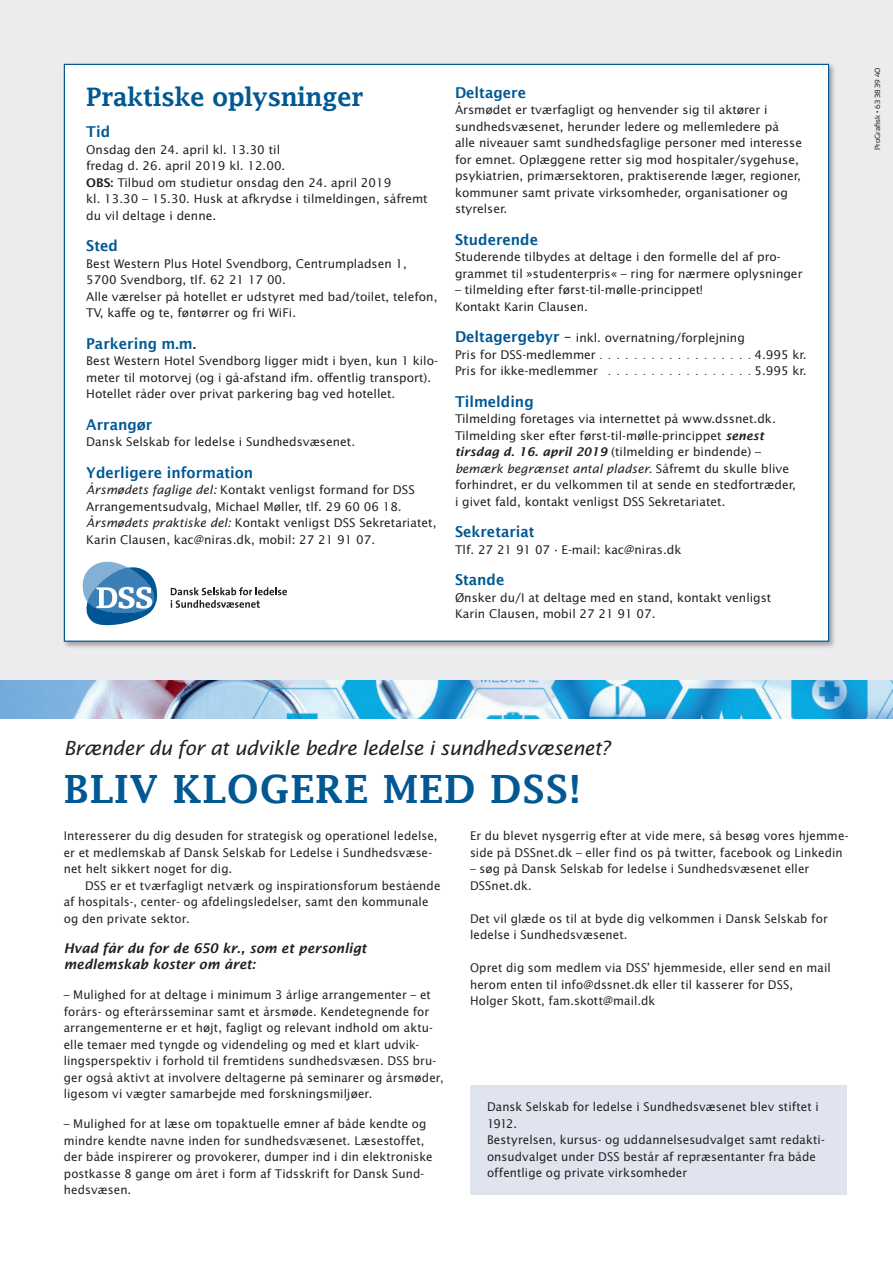
<style>
.page{position:relative;width:893px;height:1263px;background:#fff}
.page>*{position:absolute;margin:0;border:0;box-sizing:border-box;transform-origin:0 0}
.t1{font:600 39px "Lucida Fax";letter-spacing:.02em;color:#015893}
.t2{font:600 25.5px "Lucida Fax";letter-spacing:-.02em;color:#015893}
.t3{font:italic 19.5px "Lucida Sans";letter-spacing:-.02em;color:#231f20}
.t4{font:600 15px "Lucida Sans";color:#015893;scale:.95 1}
.t5{font:italic 600 13.5px/16.5px "Lucida Sans";color:#231f20}
.t6{font:12px/16.5px "Lucida Sans";color:#231f20}
.t7{font:7.5px "Sansation";color:#231f20}
.s1{font-weight:600}
.s2{font-style:italic}
.s3{font-weight:600;font-size:15px;color:#015893}
.s4{font-weight:600;font-style:italic}
</style>
<div class="page">
<div style="left:0;top:0;width:893px;height:696px;background:#ececee"></div>
<div style="left:62px;top:62px;width:774px;height:587px;background:#231f20;opacity:.35"></div>
<div style="left:64px;top:64px;width:765px;height:577px;background:#fff"></div>
<svg style="left:82px;top:562px;width:76px;height:64px"></svg>
<svg style="left:171px;top:587px;width:116px;height:21px"></svg>
<img style="left:0;top:681px;width:893px;height:38px">
<div style="left:470px;top:1085px;width:376px;height:109px;background:#e0e4ef"></div>
<h2 class="t2" style="left:86px;top:82px;width:279px">Praktiske oplysninger</h2>
<p class="t4" style="left:86px;top:123px;width:27px">Tid</p>
<p class="t6" style="left:86px;top:141px;width:343px">Onsdag den 24. april kl. 13.30 til<br>fredag d. 26. april 2019 kl. 12.00.<br><span class="s1">OBS:</span> Tilbud om studietur onsdag den 24. april 2019<br>kl. 13.30 – 15.30. Husk at afkrydse i tilmeldingen, såfremt du vil deltage i denne.</p>
<p class="t4" style="left:86px;top:237px;width:35px">Sted</p>
<p class="t6" style="left:86px;top:255px;width:353px">Best Western Plus Hotel Svendborg, Centrumpladsen 1, 5700 Svendborg, tlf. 62 21 17 00.<br>Alle værelser på hotellet er udstyret med bad/toilet, telefon, TV, kaffe og te, føntørrer og fri WiFi.</p>
<p class="t4" style="left:86px;top:335px;width:117px">Parkering m.m.</p>
<p class="t6" style="left:86px;top:353px;width:353px">Best Western Hotel Svendborg ligger midt i byen, kun 1 kilo&shy;meter til motorvej (og i gå-afstand ifm. offentlig transport).<br>Hotellet råder over privat parkering bag ved hotellet.</p>
<p class="t4" style="left:86px;top:416px;width:71px">Arrangør</p>
<p class="t6" style="left:86px;top:434px;width:270px">Dansk Selskab for ledelse i Sundhedsvæsenet.</p>
<p class="t4" style="left:86px;top:464px;width:177px">Yderligere information</p>
<p class="t6" style="left:86px;top:482px;width:352px"><span class="s2">Årsmødets faglige del:</span> Kontakt venligst formand for DSS Arrangementsudvalg, Michael Møller, tlf. 29 60 06 18.<br><span class="s2">Årsmødets praktiske del:</span> Kontakt venligst DSS Sekretariatet, Karin Clausen, kac@niras.dk, mobil: 27 21 91 07.</p>
<p class="t4" style="left:455px;top:84px;width:76px">Deltagere</p>
<p class="t6" style="left:455px;top:101px;width:348px">Årsmødet er tværfagligt og henvender sig til aktører i sundhedsvæsenet, herunder ledere og mellemledere på alle niveauer samt sundhedsfaglige personer med interesse for emnet. Oplæggene retter sig mod hospitaler/sygehuse, psykiatrien, primærsektoren, praktiserende læger, regioner, kommuner samt private virksomheder, organisationer og styrelser.</p>
<p class="t4" style="left:455px;top:231px;width:89px">Studerende</p>
<p class="t6" style="left:455px;top:248px;width:349px">Studerende tilbydes at deltage i den formelle del af pro&shy;grammet til »studenterpris« – ring for nærmere oplysninger</p>
<p class="t6" style="left:455px;top:281px;width:249px">– tilmelding efter først-til-mølle-princippet!<br>Kontakt Karin Clausen.</p>
<p class="t6" style="left:455px;top:329px;width:291px"><span class="s3">Deltagergebyr –</span> inkl. overnatning/forplejning<br>Pris for DSS-medlemmer</p>
<p class="t6" style="left:754px;top:346px;width:54px">4.995 kr.</p>
<p class="t6" style="left:455px;top:362px;width:145px">Pris for ikke-medlemmer</p>
<p class="t6" style="left:754px;top:362px;width:54px">5.995 kr.</p>
<p class="t4" style="left:455px;top:393px;width:84px">Tilmelding</p>
<p class="t6" style="left:455px;top:410px;width:342px">Tilmelding foretages via internettet på www.dssnet.dk.<br>Tilmelding sker efter først-til-mølle-princippet <span class="s4">senest tirsdag d. 16. april 2019</span> (tilmelding er bindende) – <span class="s2">bemærk begrænset antal pladser.</span> Såfremt du skulle blive forhindret, er du velkommen til at sende en stedfortræder, i givet fald, kontakt venligst DSS Sekretariatet.</p>
<p class="t4" style="left:455px;top:523px;width:85px">Sekretariat</p>
<p class="t6" style="left:455px;top:541px;width:228px">Tlf. 27 21 91 07 · E-mail: kac@niras.dk</p>
<p class="t4" style="left:455px;top:571px;width:54px">Stande</p>
<p class="t6" style="left:455px;top:589px;width:318px">Ønsker du/I at deltage med en stand, kontakt venligst<br>Karin Clausen, mobil 27 21 91 07.</p>
<p class="t7" style="left:873px;top:150px;width:84px;rotate:-90deg">ProGrafisk • 63 38 39 40</p>
<h3 class="t3" style="left:64px;top:736px;width:548px">Brænder du for at udvikle bedre ledelse i sundhedsvæsenet?</h3>
<h1 class="t1" style="left:64px;top:767px;width:519px">BLIV KLOGERE MED DSS!</h1>
<p class="t6" style="left:64px;top:827px;width:375px">Interesserer du dig desuden for strategisk og operationel ledelse, er et medlemskab af Dansk Selskab for Ledelse i Sundhedsvæse&shy;net helt sikkert noget for dig.</p>
<p class="t6" style="left:64px;top:877px;width:378px;text-indent:21px">DSS er et tværfagligt netværk og inspirationsforum bestående af hospitals-, center- og afdelingsledelser, samt den kommunale og den private sektor.</p>
<p class="t5" style="left:64px;top:939px;width:304px">Hvad får du for de 650 kr., som et personligt medlemskab koster om året:</p>
<p class="t6" style="left:64px;top:986px;width:381px">– Mulighed for at deltage i minimum 3 årlige arrangementer – et forårs- og efterårsseminar samt et årsmøde. Kendetegnende for arrangementerne er et højt, fagligt og relevant indhold om aktu&shy;elle temaer med tyngde og videndeling og med et klart udvik&shy;lingsperspektiv i forhold til fremtidens sundhedsvæsen. DSS bru&shy;ger også aktivt at involvere deltagerne på seminarer og årsmøder, ligesom vi vægter samarbejde med forskningsmiljøer.</p>
<p class="t6" style="left:64px;top:1115px;width:370px">– Mulighed for at læse om topaktuelle emner af både kendte og mindre kendte navne inden for sundhedsvæsenet. Læsestoffet, der både inspirerer og provokerer, dumper ind i din elektroniske postkasse 8 gange om året i form af Tidsskrift for Dansk Sund&shy;hedsvæsen.</p>
<p class="t6" style="left:470px;top:827px;width:380px">Er du blevet nysgerrig efter at vide mere, så besøg vores hjemme&shy;side på DSSnet.dk – eller find os på twitter, facebook og Linkedin</p>
<p class="t6" style="left:470px;top:860px;width:341px">– søg på Dansk Selskab for ledelse i Sundhedsvæsenet eller<br>DSSnet.dk.</p>
<p class="t6" style="left:470px;top:910px;width:359px">Det vil glæde os til at byde dig velkommen i Dansk Selskab for ledelse i Sundhedsvæsenet.</p>
<p class="t6" style="left:470px;top:959px;width:362px">Opret dig som medlem via DSS’ hjemmeside, eller send en mail herom enten til info@dssnet.dk eller til kasserer for DSS,<br>Holger Skott, fam.skott@mail.dk</p>
<p class="t6" style="left:487px;top:1098px;width:339px">Dansk Selskab for ledelse i Sundhedsvæsenet blev stiftet i 1912.<br>Bestyrelsen, kursus- og uddannelsesudvalget samt redakti&shy;onsudvalget under DSS består af repræsentanter fra både offentlige og private virksomheder</p>
</div>
